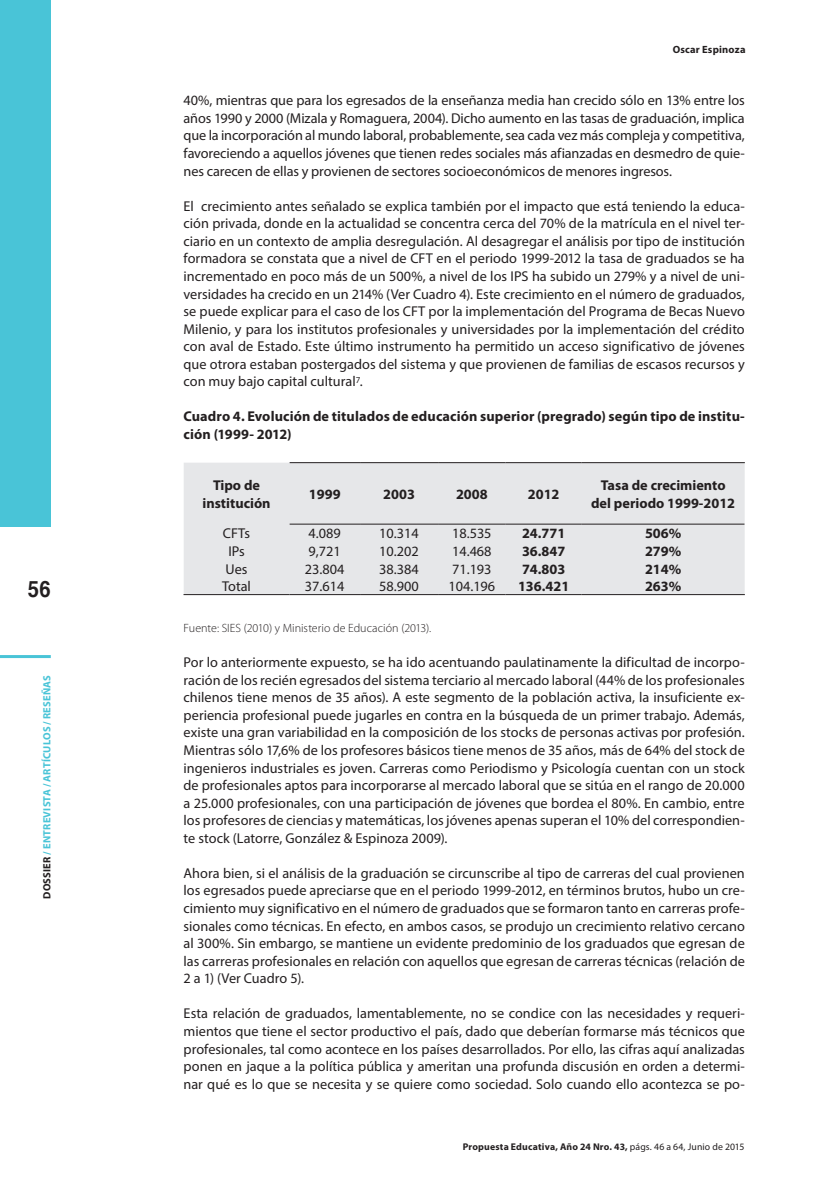
<style>
.page{position:relative;width:830px;height:1191px;background:#fff}
.page>*{position:absolute;margin:0;border:0;box-sizing:border-box;transform-origin:0 0}
.t1{font:700 22.5px "Helvetica";color:#231f20;scale:.9 1}
.t2{font:14.25px/17.5px "Myriad Pro";color:#231f20;text-align:justify}
.t3{font:700 14.25px/17.5px "Myriad Pro";color:#231f20;text-align:center}
.t4{font:300 12px "Myriad Pro";color:#231f20}
.t5{font:700 10.5px "Myriad Pro";letter-spacing:.015em;color:#49c4d7}
.t6{font:700 10.5px "Myriad Pro";letter-spacing:.02em;color:#231f20}
.t7{font:700 9.75px "Myriad Pro";letter-spacing:.02em;color:#231f20}
.s1{color:#231f20}
.s2{font-weight:400}
</style>
<div class="page">
<div style="left:0;top:0;width:51px;height:527px;background:#49c4d7"></div>
<hr style="left:0;top:655px;width:51px;height:3px;background:#49c4d7">
<div style="left:184px;top:463px;width:560px;height:131px;background:#e6e7e9"></div>
<hr style="left:289px;top:462px;width:71px;height:1px;background:#231f20">
<hr style="left:360px;top:462px;width:78px;height:1px;background:#231f20">
<hr style="left:438px;top:462px;width:67px;height:1px;background:#231f20">
<hr style="left:505px;top:462px;width:76px;height:1px;background:#231f20">
<hr style="left:581px;top:462px;width:163px;height:1px;background:#231f20">
<hr style="left:289px;top:524px;width:71px;height:1px;background:#231f20">
<hr style="left:360px;top:524px;width:78px;height:1px;background:#231f20">
<hr style="left:438px;top:524px;width:67px;height:1px;background:#231f20">
<hr style="left:505px;top:524px;width:76px;height:1px;background:#231f20">
<hr style="left:581px;top:524px;width:163px;height:1px;background:#231f20">
<hr style="left:183px;top:594px;width:106px;height:1px;background:#231f20">
<hr style="left:289px;top:594px;width:71px;height:1px;background:#231f20">
<hr style="left:360px;top:594px;width:78px;height:1px;background:#231f20">
<hr style="left:438px;top:594px;width:67px;height:1px;background:#231f20">
<hr style="left:505px;top:594px;width:76px;height:1px;background:#231f20">
<hr style="left:581px;top:594px;width:163px;height:1px;background:#231f20">
<h1 class="t1" style="left:28px;top:571px;width:27px">56</h1>
<p class="t5" style="left:40px;top:898px;width:225px;rotate:-90deg"><span class="s1">DOSSIER</span> / ENTREVISTA / ARTÍCULOS / RESEÑAS</p>
<p class="t6" style="left:672px;top:42px;width:74px">Oscar Espinoza</p>
<p class="t2" style="left:183px;top:92px;width:562px">40%, mientras que para los egresados de la enseñanza media han crecido sólo en 13% entre los años 1990 y 2000 (Mizala y Romaguera, 2004). Dicho aumento en las tasas de graduación, implica que la incorporación al mundo laboral, probablemente, sea cada vez más compleja y competitiva, favoreciendo a aquellos jóvenes que tienen redes sociales más afianzadas en desmedro de quie&shy;nes carecen de ellas y provienen de sectores socioeconómicos de menores ingresos.</p>
<p class="t2" style="left:183px;top:197px;width:562px">El crecimiento antes señalado se explica también por el impacto que está teniendo la educa&shy;ción privada, donde en la actualidad se concentra cerca del 70% de la matrícula en el nivel ter&shy;ciario en un contexto de amplia desregulación. Al desagregar el análisis por tipo de institución formadora se constata que a nivel de CFT en el periodo 1999-2012 la tasa de graduados se ha incrementado en poco más de un 500%, a nivel de los IPS ha subido un 279% y a nivel de uni&shy;versidades ha crecido en un 214% (Ver Cuadro 4). Este crecimiento en el número de graduados, se puede explicar para el caso de los CFT por la implementación del Programa de Becas Nuevo Milenio, y para los institutos profesionales y universidades por la implementación del crédito con aval de Estado. Este último instrumento ha permitido un acceso significativo de jóvenes que otrora estaban postergados del sistema y que provienen de familias de escasos recursos y con muy bajo capital cultural<sup>7</sup>.</p>
<p class="t3" style="left:183px;top:407px;width:562px;text-align:left">Cuadro 4. Evolución de titulados de educación superior (pregrado) según tipo de institu&shy;ción (1999- 2012)</p>
<p class="t3" style="left:202px;top:476px;width:70px">Tipo de institución</p>
<p class="t3" style="left:309px;top:485px;width:33px">1999</p>
<p class="t3" style="left:383px;top:485px;width:33px">2003</p>
<p class="t3" style="left:456px;top:485px;width:33px">2008</p>
<p class="t3" style="left:527px;top:485px;width:33px">2012</p>
<p class="t3" style="left:591px;top:476px;width:145px">Tasa de crecimiento del periodo 1999-2012</p>
<p class="t2" style="left:223px;top:524px;width:29px">CFTs</p>
<p class="t2" style="left:308px;top:524px;width:34px">4.089</p>
<p class="t2" style="left:379px;top:524px;width:41px">10.314</p>
<p class="t2" style="left:452px;top:524px;width:41px">18.535</p>
<p class="t3" style="left:521px;top:524px;width:45px">24.771</p>
<p class="t3" style="left:644px;top:524px;width:38px">506%</p>
<p class="t2" style="left:228px;top:542px;width:18px">IPs</p>
<p class="t2" style="left:308px;top:542px;width:34px">9,721</p>
<p class="t2" style="left:379px;top:542px;width:41px">10.202</p>
<p class="t2" style="left:452px;top:542px;width:41px">14.468</p>
<p class="t3" style="left:521px;top:542px;width:45px">36.847</p>
<p class="t3" style="left:644px;top:542px;width:38px">279%</p>
<p class="t2" style="left:225px;top:560px;width:24px">Ues</p>
<p class="t2" style="left:305px;top:560px;width:41px">23.804</p>
<p class="t2" style="left:379px;top:560px;width:41px">38.384</p>
<p class="t2" style="left:452px;top:560px;width:41px">71.193</p>
<p class="t3" style="left:521px;top:559px;width:45px">74.803</p>
<p class="t3" style="left:644px;top:559px;width:38px">214%</p>
<p class="t2" style="left:222px;top:577px;width:30px">Total</p>
<p class="t2" style="left:305px;top:577px;width:41px">37.614</p>
<p class="t2" style="left:379px;top:577px;width:41px">58.900</p>
<p class="t2" style="left:448px;top:577px;width:48px">104.196</p>
<p class="t3" style="left:518px;top:577px;width:53px">136.421</p>
<p class="t3" style="left:644px;top:577px;width:38px">263%</p>
<p class="t4" style="left:183px;top:621px;width:249px">Fuente: SIES (2010) y Ministerio de Educación (2013).</p>
<p class="t2" style="left:183px;top:653px;width:562px">Por lo anteriormente expuesto, se ha ido acentuando paulatinamente la dificultad de incorpo&shy;ración de los recién egresados del sistema terciario al mercado laboral (44% de los profesionales chilenos tiene menos de 35 años). A este segmento de la población activa, la insuficiente ex&shy;periencia profesional puede jugarles en contra en la búsqueda de un primer trabajo. Además, existe una gran variabilidad en la composición de los stocks de personas activas por profesión.<br>Mientras sólo 17,6% de los profesores básicos tiene menos de 35 años, más de 64% del stock de ingenieros industriales es joven. Carreras como Periodismo y Psicología cuentan con un stock de profesionales aptos para incorporarse al mercado laboral que se sitúa en el rango de 20.000 a 25.000 profesionales, con una participación de jóvenes que bordea el 80%. En cambio, entre los profesores de ciencias y matemáticas, los jóvenes apenas superan el 10% del correspondien&shy;te stock (Latorre, González &amp; Espinoza 2009).</p>
<p class="t2" style="left:183px;top:864px;width:562px">Ahora bien, si el análisis de la graduación se circunscribe al tipo de carreras del cual provienen los egresados puede apreciarse que en el periodo 1999-2012, en términos brutos, hubo un cre&shy;cimiento muy significativo en el número de graduados que se formaron tanto en carreras profe&shy;sionales como técnicas. En efecto, en ambos casos, se produjo un crecimiento relativo cercano al 300%. Sin embargo, se mantiene un evidente predominio de los graduados que egresan de las carreras profesionales en relación con aquellos que egresan de carreras técnicas (relación de 2 a 1) (Ver Cuadro 5).</p>
<p class="t2" style="left:183px;top:1004px;width:562px">Esta relación de graduados, lamentablemente, no se condice con las necesidades y requeri&shy;mientos que tiene el sector productivo el país, dado que deberían formarse más técnicos que profesionales, tal como acontece en los países desarrollados. Por ello, las cifras aquí analizadas ponen en jaque a la política pública y ameritan una profunda discusión en orden a determi&shy;nar qué es lo que se necesita y se quiere como sociedad. Solo cuando ello acontezca se po-</p>
<p class="t7" style="left:462px;top:1140px;width:283px">Propuesta Educativa, Año 24 Nro. 43, <span class="s2">págs. 46 a 64, Junio de 2015</span></p>
</div>
